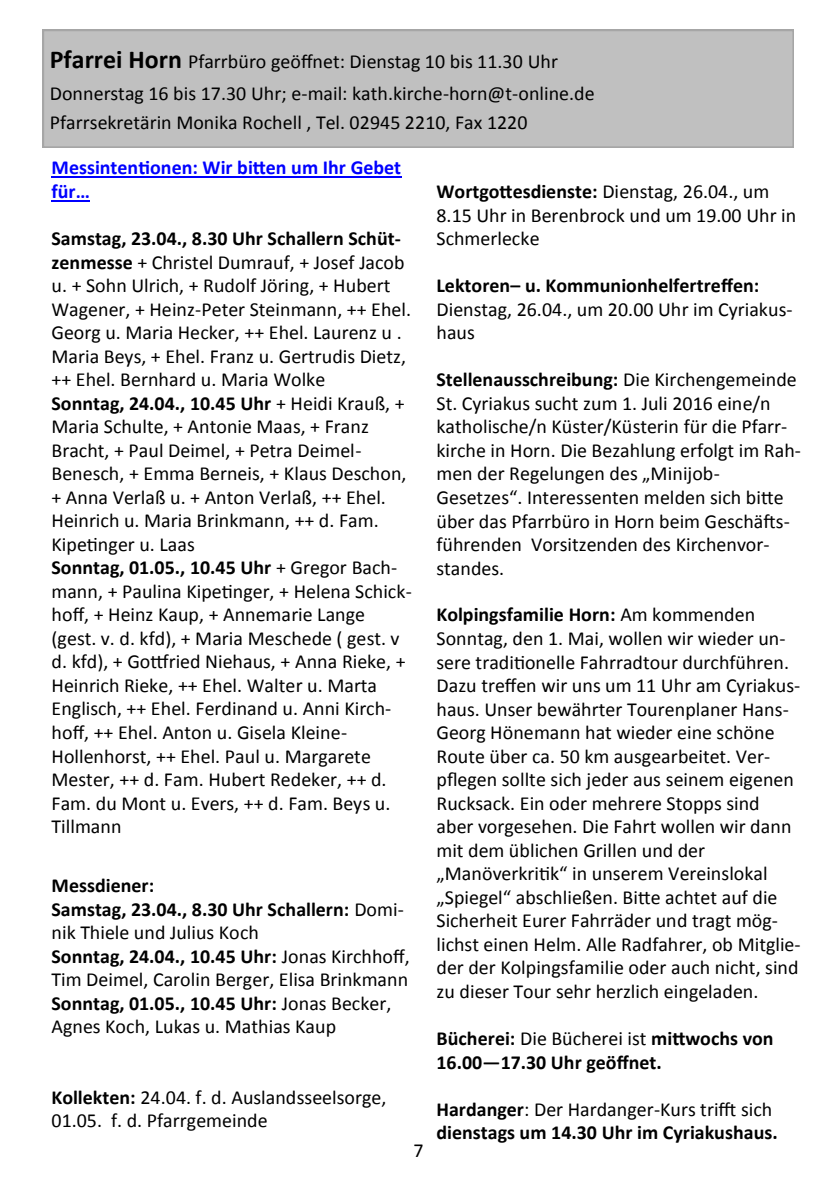
<style>
.page{position:relative;width:840px;height:1191px;background:#fff}
.page>*{position:absolute;margin:0;border:0;box-sizing:border-box;transform-origin:0 0}
.t1{font:20px/23.6px "Calibri";color:#000}
.t2{font:700 20px/23.6px "Calibri";color:#000}
.t3{font:700 20px/23.6px "Calibri";color:#00f}
.s1{font-weight:700;font-size:26px}
.s2{font-weight:700}
.s3{font-weight:400}
</style>
<div class="page">
<div style="left:43px;top:30px;width:750px;height:118px;background:#c0c0c0"></div>
<hr style="left:52px;top:177px;width:349px;height:1px;background:#00f">
<hr style="left:52px;top:200px;width:38px;height:1px;background:#00f">
<p class="t1" style="left:50px;top:46px;width:546px;line-height:31.8px"><span class="s1">Pfarrei Horn</span> Pfarrbüro geöffnet: Dienstag 10 bis 11.30 Uhr<br>Donnerstag 16 bis 17.30 Uhr; e-mail: kath.kirche-horn@t-online.de</p>
<p class="t1" style="left:50px;top:111px;width:479px">Pfarrsekretärin Monika Rochell , Tel. 02945 2210, Fax 1220</p>
<p class="t3" style="left:51px;top:156px;width:351px">Messintentionen: Wir bitten um Ihr Gebet für…</p>
<p class="t1" style="left:52px;top:227px;width:361px"><span class="s2">Samstag, 23.04., 8.30 Uhr Schallern Schüt&shy;zenmesse</span> + Christel Dumrauf, + Josef Jacob u. + Sohn Ulrich, + Rudolf Jöring, + Hubert Wagener, + Heinz-Peter Steinmann, ++ Ehel.<br>Georg u. Maria Hecker, ++ Ehel. Laurenz u .<br>Maria Beys, + Ehel. Franz u. Gertrudis Dietz, ++ Ehel. Bernhard u. Maria Wolke<br><span class="s2">Sonntag, 24.04., 10.45 Uhr</span> + Heidi Krauß, + Maria Schulte, + Antonie Maas, + Franz Bracht, + Paul Deimel, + Petra Deimel-Benesch, + Emma Berneis, + Klaus Deschon, + Anna Verlaß u. + Anton Verlaß, ++ Ehel.<br>Heinrich u. Maria Brinkmann, ++ d. Fam.<br>Kipetinger u. Laas<br><span class="s2">Sonntag, 01.05., 10.45 Uhr</span> + Gregor Bach&shy;mann, + Paulina Kipetinger, + Helena Schick&shy;hoff, + Heinz Kaup, + Annemarie Lange (gest. v. d. kfd), + Maria Meschede ( gest. v d. kfd), + Gottfried Niehaus, + Anna Rieke, + Heinrich Rieke, ++ Ehel. Walter u. Marta Englisch, ++ Ehel. Ferdinand u. Anni Kirch&shy;hoff, ++ Ehel. Anton u. Gisela Kleine-Hollenhorst, ++ Ehel. Paul u. Margarete Mester, ++ d. Fam. Hubert Redeker, ++ d.<br>Fam. du Mont u. Evers, ++ d. Fam. Beys u.<br>Tillmann</p>
<p class="t1" style="left:436px;top:180px;width:361px"><span class="s2">Wortgottesdienste:</span> Dienstag, 26.04., um<br>8.15 Uhr in Berenbrock und um 19.00 Uhr in<br>Schmerlecke</p>
<p class="t1" style="left:436px;top:274px;width:357px"><span class="s2">Lektoren– u. Kommunionhelfertreffen:<br></span>Dienstag, 26.04., um 20.00 Uhr im Cyriakus&shy;haus</p>
<p class="t1" style="left:436px;top:368px;width:366px"><span class="s2">Stellenausschreibung:</span> Die Kirchengemeinde St. Cyriakus sucht zum 1. Juli 2016 eine/n katholische/n Küster/Küsterin für die Pfarr&shy;kirche in Horn. Die Bezahlung erfolgt im Rah&shy;men der Regelungen des „Minijob-Gesetzes“. Interessenten melden sich bitte über das Pfarrbüro in Horn beim Geschäfts&shy;führenden Vorsitzenden des Kirchenvor&shy;standes.</p>
<p class="t1" style="left:436px;top:603px;width:365px"><span class="s2">Kolpingsfamilie Horn:</span> Am kommenden Sonntag, den 1. Mai, wollen wir wieder un&shy;sere traditionelle Fahrradtour durchführen.<br>Dazu treffen wir uns um 11 Uhr am Cyriakus&shy;haus. Unser bewährter Tourenplaner Hans-Georg Hönemann hat wieder eine schöne Route über ca. 50 km ausgearbeitet. Ver&shy;pflegen sollte sich jeder aus seinem eigenen Rucksack. Ein oder mehrere Stopps sind aber vorgesehen. Die Fahrt wollen wir dann mit dem üblichen Grillen und der „Manöverkritik“ in unserem Vereinslokal „Spiegel“ abschließen. Bitte achtet auf die Sicherheit Eurer Fahrräder und tragt mög&shy;lichst einen Helm. Alle Radfahrer, ob Mitglie&shy;der der Kolpingsfamilie oder auch nicht, sind zu dieser Tour sehr herzlich eingeladen.</p>
<p class="t2" style="left:436px;top:1026px;width:338px">Bücherei: <span class="s3">Die Bücherei ist</span> mittwochs von<br>16.00—17.30 Uhr geöffnet.</p>
<p class="t2" style="left:436px;top:1097px;width:342px">Hardanger<span class="s3">: Der Hardanger-Kurs trifft sich </span>dienstags um 14.30 Uhr im Cyriakushaus.</p>
<p class="t1" style="left:52px;top:873px;width:359px"><span class="s2">Messdiener:<br>Samstag, 23.04., 8.30 Uhr Schallern:</span> Domi&shy;nik Thiele und Julius Koch<br><span class="s2">Sonntag, 24.04., 10.45 Uhr:</span> Jonas Kirchhoff, Tim Deimel, Carolin Berger, Elisa Brinkmann <span class="s2">Sonntag, 01.05., 10.45 Uhr:</span> Jonas Becker, Agnes Koch, Lukas u. Mathias Kaup</p>
<p class="t1" style="left:52px;top:1085px;width:336px"><span class="s2">Kollekten:</span> 24.04. f. d. Auslandsseelsorge,<br>01.05. f. d. Pfarrgemeinde</p>
<p class="t1" style="left:413px;top:1138px;width:12px">7</p>
</div>
